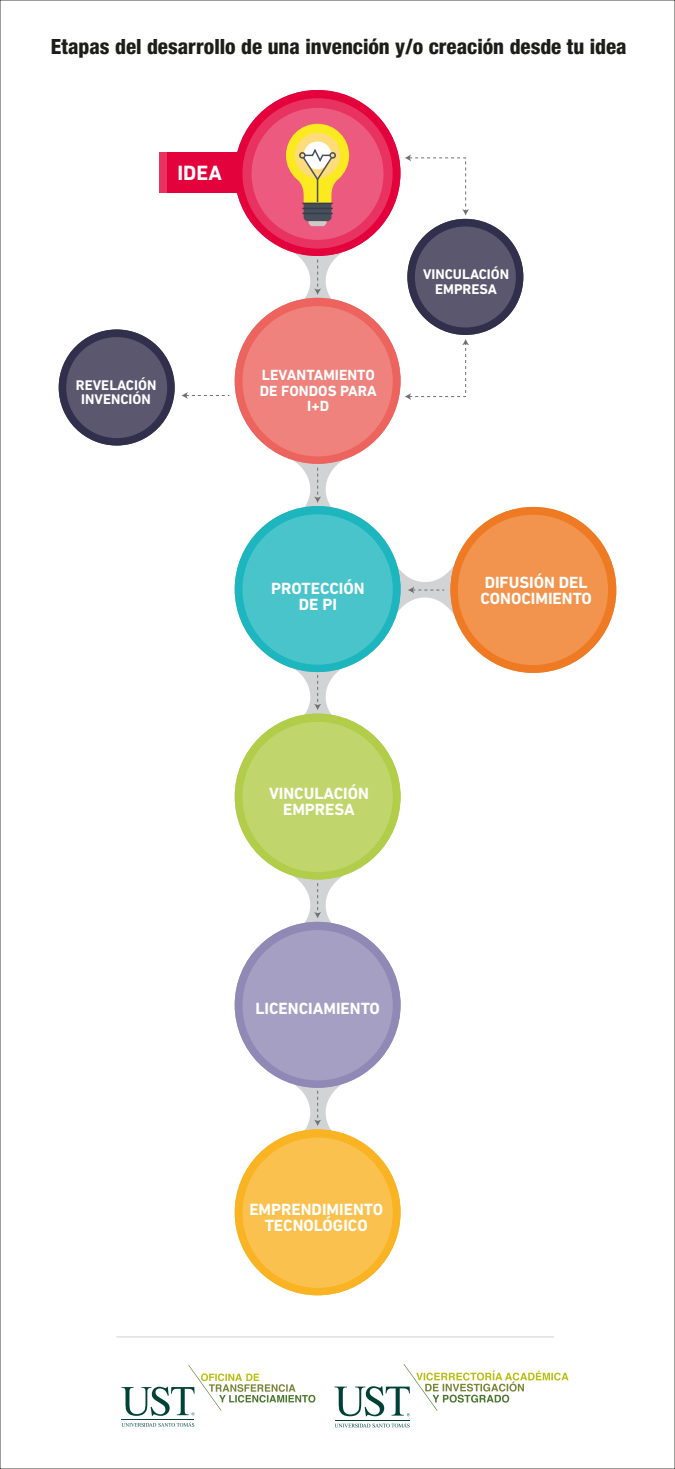
<style>
.page{position:relative;width:675px;height:1469px;background:#fff}
.page>*{position:absolute;margin:0;border:0;box-sizing:border-box;transform-origin:0 0}
.t1{font:21px "Helvetica Neue LT 87 Hv Cn";color:#1d1d1b}
.t2{font:700 21px "DIN Next LT Pro";color:#fff}
.t3{font:700 16.5px/15.8px "DIN Next LT Pro";color:#fff;text-align:center}
.t4{font:700 15px/15.8px "DIN Next LT Pro";color:#fff;text-align:center}
.t5{font:700 14.25px/14.2px "DIN Next LT Pro";color:#fff;text-align:center}
</style>
<div class="page">
<div style="left:450px;top:507px;width:166px;height:165px;background:#ef7a24;border-radius:50%"></div>
<div style="left:458px;top:514px;width:150px;height:151px;background:#f2944e;border-radius:50%"></div>
<div style="left:235px;top:1129px;width:166px;height:166px;background:#f9b323;border-radius:50%"></div>
<div style="left:243px;top:1137px;width:150px;height:150px;background:#fac14e;border-radius:50%"></div>
<div style="left:235px;top:921px;width:166px;height:166px;background:#9088b5;border-radius:50%"></div>
<div style="left:243px;top:930px;width:150px;height:150px;background:#a59fc3;border-radius:50%"></div>
<div style="left:235px;top:713px;width:166px;height:166px;background:#b1cd49;border-radius:50%"></div>
<div style="left:243px;top:721px;width:150px;height:151px;background:#c0d66c;border-radius:50%"></div>
<div style="left:235px;top:506px;width:166px;height:166px;background:#1db6bf;border-radius:50%"></div>
<div style="left:243px;top:514px;width:150px;height:150px;background:#49c4cb;border-radius:50%"></div>
<div style="left:160px;top:152px;width:110px;height:41px;background:#e3023b"></div>
<div style="left:158px;top:152px;width:8px;height:41px;background:#e83361"></div>
<div style="left:235px;top:90px;width:165px;height:166px;background:#e3023b;border-radius:50%"></div>
<div style="left:242px;top:98px;width:151px;height:150px;background:#e83361;border-radius:50%"></div>
<div style="left:252px;top:108px;width:132px;height:132px;background:#ec5b7f;border-radius:50%"></div>
<svg style="left:286px;top:124px;width:63px;height:102px"></svg>
<div style="left:235px;top:298px;width:166px;height:166px;background:#ec645d;border-radius:50%"></div>
<div style="left:243px;top:306px;width:150px;height:150px;background:#ef827c;border-radius:50%"></div>
<svg style="left:292px;top:251px;width:52px;height:60px"></svg>
<svg style="left:292px;top:459px;width:52px;height:60px"></svg>
<svg style="left:292px;top:668px;width:52px;height:58px"></svg>
<svg style="left:292px;top:875px;width:52px;height:59px"></svg>
<svg style="left:292px;top:1083px;width:52px;height:59px"></svg>
<svg style="left:396px;top:563px;width:59px;height:52px"></svg>
<div style="left:407px;top:219px;width:116px;height:116px;background:#322f4d;border-radius:50%"></div>
<div style="left:415px;top:226px;width:101px;height:101px;background:#5a576f;border-radius:50%"></div>
<svg style="left:405px;top:154px;width:64px;height:61px"></svg>
<svg style="left:405px;top:339px;width:64px;height:61px"></svg>
<div style="left:59px;top:329px;width:116px;height:116px;background:#322f4d;border-radius:50%"></div>
<div style="left:66px;top:337px;width:101px;height:101px;background:#5a576f;border-radius:50%"></div>
<svg style="left:181px;top:392px;width:48px;height:7px"></svg>
<hr style="left:116px;top:1336px;width:438px;height:1px;background:#d1d3d4">
<hr style="left:335px;top:1419px;width:75px;height:1px;background:#004136">
<svg style="left:335px;top:1422px;width:75px;height:5px"></svg>
<svg style="left:334px;top:1364px;width:235px;height:51px"></svg>
<hr style="left:122px;top:1419px;width:72px;height:1px;background:#014237">
<svg style="left:122px;top:1422px;width:72px;height:4px"></svg>
<svg style="left:121px;top:1365px;width:194px;height:50px"></svg>
<p class="t1" style="left:51px;top:33px;width:577px">Etapas del desarrollo de una invención y/o creación desde tu idea</p>
<p class="t2" style="left:177px;top:161px;width:46px">IDEA</p>
<p class="t5" style="left:76px;top:377px;width:82px">REVELACIÓN<br>INVENCIÓN</p>
<p class="t4" style="left:260px;top:367px;width:119px">LEVANTAMIENTO<br>DE FONDOS PARA<br>I+D</p>
<p class="t5" style="left:423px;top:267px;width:88px">VINCULACIÓN<br>EMPRESA</p>
<p class="t3" style="left:271px;top:580px;width:95px">PROTECCIÓN<br>DE PI</p>
<p class="t3" style="left:480px;top:574px;width:113px;text-align:left">DIFUSIÓN DEL<br>CONOCIMIENTO</p>
<p class="t3" style="left:269px;top:785px;width:101px">VINCULACIÓN<br>EMPRESA</p>
<p class="t3" style="left:255px;top:1000px;width:126px">LICENCIAMIENTO</p>
<p class="t3" style="left:249px;top:1200px;width:135px;line-height:16.5px">EMPRENDIMIENTO<br>TECNOLÓGICO</p>
</div>
